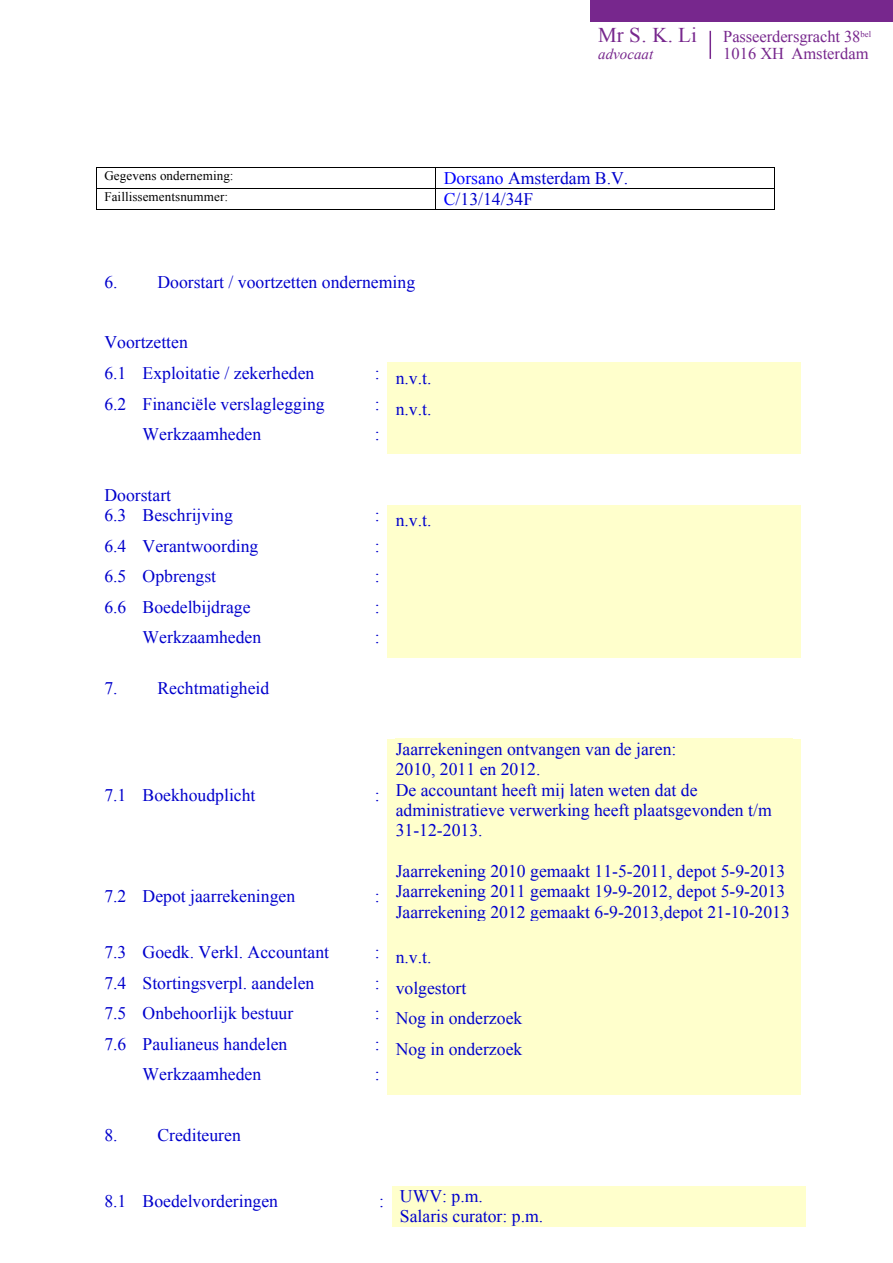
<style>
.page{position:relative;width:893px;height:1263px;background:#fff}
.page>*{position:absolute;margin:0;border:0;box-sizing:border-box;transform-origin:0 0}
.t1{font:21px "Times New Roman";color:#77278d}
.t2{font:17.7px/20.4px "Times New Roman";color:#00c}
.t3{font:16.5px "Times New Roman";letter-spacing:-.005em;color:#77278d}
.t4{font:italic 15px "Times New Roman";color:#77278d}
.t5{font:13.05px "Times New Roman";letter-spacing:.005em;color:#000}
.s1{color:#00f}
</style>
<div class="page">
<hr style="left:709px;top:31px;width:2px;height:28px;background:#77278d">
<div style="left:590px;top:0;width:303px;height:21px;background:#77278d"></div>
<hr style="left:97px;top:167px;width:338px;height:1px;background:#000">
<hr style="left:436px;top:167px;width:338px;height:1px;background:#000">
<hr style="left:97px;top:188px;width:338px;height:1px;background:#000">
<hr style="left:436px;top:188px;width:338px;height:1px;background:#000">
<svg style="left:96px;top:167px;width:1px;height:43px"></svg>
<hr style="left:97px;top:209px;width:338px;height:1px;background:#000">
<svg style="left:435px;top:167px;width:1px;height:43px"></svg>
<hr style="left:436px;top:209px;width:338px;height:1px;background:#000">
<svg style="left:774px;top:167px;width:1px;height:43px"></svg>
<div style="left:388px;top:363px;width:413px;height:30px;background:#ffc"></div>
<div style="left:388px;top:393px;width:413px;height:31px;background:#ffc"></div>
<div style="left:388px;top:424px;width:413px;height:30px;background:#ffc"></div>
<div style="left:388px;top:505px;width:413px;height:30px;background:#ffc"></div>
<div style="left:388px;top:535px;width:413px;height:31px;background:#ffc"></div>
<div style="left:388px;top:566px;width:413px;height:30px;background:#ffc"></div>
<div style="left:388px;top:596px;width:413px;height:31px;background:#ffc"></div>
<div style="left:388px;top:627px;width:413px;height:30px;background:#ffc"></div>
<div style="left:388px;top:739px;width:413px;height:122px;background:#ffc"></div>
<div style="left:388px;top:861px;width:413px;height:81px;background:#ffc"></div>
<div style="left:388px;top:942px;width:413px;height:30px;background:#ffc"></div>
<div style="left:388px;top:972px;width:413px;height:31px;background:#ffc"></div>
<div style="left:388px;top:1003px;width:413px;height:30px;background:#ffc"></div>
<div style="left:388px;top:1033px;width:413px;height:31px;background:#ffc"></div>
<div style="left:388px;top:1064px;width:413px;height:30px;background:#ffc"></div>
<div style="left:392px;top:1186px;width:413px;height:40px;background:#ffc"></div>
<p class="t1" style="left:598px;top:21px;width:100px">Mr S. K. Li</p>
<p class="t3" style="left:723px;top:25px;width:149px">Passeerdersgracht 38<sup>bel</sup></p>
<p class="t4" style="left:598px;top:44px;width:56px">advocaat</p>
<p class="t3" style="left:723px;top:42px;width:147px">1016 XH Amsterdam</p>
<p class="t5" style="left:104px;top:167px;width:131px">Gegevens onderneming:</p>
<p class="t2" style="left:444px;top:168px;width:186px"><span class="s1">Dorsano</span> Amsterdam B.V.</p>
<p class="t5" style="left:104px;top:188px;width:125px">Faillissementsnummer:</p>
<p class="t2" style="left:444px;top:189px;width:91px"><span class="s1">C</span>/13/14/34F</p>
<p class="t2" style="left:104px;top:271px;width:312px">6. Doorstart / voortzetten onderneming</p>
<p class="t2" style="left:104px;top:327px;width:211px;line-height:30.5px">Voortzetten<br>6.1 Exploitatie / zekerheden</p>
<p class="t2" style="left:375px;top:368px;width:58px">: n.v.t.</p>
<p class="t2" style="left:104px;top:393px;width:222px">6.2 Financiële verslaglegging</p>
<p class="t2" style="left:375px;top:398px;width:58px">: n.v.t.</p>
<p class="t2" style="left:143px;top:424px;width:120px">Werkzaamheden</p>
<p class="t2" style="left:375px;top:424px;width:6px">:</p>
<p class="t2" style="left:104px;top:484px;width:130px">Doorstart<br>6.3 Beschrijving</p>
<p class="t2" style="left:375px;top:510px;width:58px">: n.v.t.</p>
<p class="t2" style="left:104px;top:535px;width:156px">6.4 Verantwoording</p>
<p class="t2" style="left:375px;top:535px;width:6px">:</p>
<p class="t2" style="left:104px;top:566px;width:113px">6.5 Opbrengst</p>
<p class="t2" style="left:375px;top:566px;width:6px">:</p>
<p class="t2" style="left:104px;top:596px;width:148px">6.6 Boedelbijdrage</p>
<p class="t2" style="left:375px;top:596px;width:6px">:</p>
<p class="t2" style="left:143px;top:627px;width:120px">Werkzaamheden</p>
<p class="t2" style="left:375px;top:627px;width:6px">:</p>
<p class="t2" style="left:104px;top:677px;width:166px">7. Rechtmatigheid</p>
<p class="t2" style="left:104px;top:784px;width:153px">7.1 Boekhoudplicht</p>
<p class="t2" style="left:375px;top:784px;width:6px">:</p>
<p class="t2" style="left:104px;top:886px;width:192px">7.2 Depot jaarrekeningen</p>
<p class="t2" style="left:375px;top:886px;width:6px">:</p>
<p class="t2" style="left:396px;top:739px;width:378px">Jaarrekeningen ontvangen van de jaren:<br>2010, 2011 en 2012.<br>De accountant heeft mij laten weten dat de administratieve verwerking heeft plaatsgevonden t/m 31-12-2013.</p>
<p class="t2" style="left:396px;top:860px;width:396px">Jaarrekening 2010 gemaakt 11-5-2011, depot 5-9-2013<br>Jaarrekening 2011 gemaakt 19-9-2012, depot 5-9-2013<br>Jaarrekening 2012 gemaakt 6-9-2013,depot 21-10-2013</p>
<p class="t2" style="left:104px;top:942px;width:226px">7.3 Goedk. Verkl. Accountant</p>
<p class="t2" style="left:375px;top:947px;width:58px">: n.v.t.</p>
<p class="t2" style="left:104px;top:972px;width:211px">7.4 Stortingsverpl. aandelen</p>
<p class="t2" style="left:375px;top:977px;width:93px">: volgestort</p>
<p class="t2" style="left:104px;top:1003px;width:190px">7.5 Onbehoorlijk bestuur</p>
<p class="t2" style="left:375px;top:1008px;width:149px">: Nog in onderzoek</p>
<p class="t2" style="left:104px;top:1033px;width:184px">7.6 Paulianeus handelen</p>
<p class="t2" style="left:375px;top:1038px;width:149px">: Nog in onderzoek</p>
<p class="t2" style="left:143px;top:1064px;width:120px">Werkzaamheden</p>
<p class="t2" style="left:375px;top:1064px;width:6px">:</p>
<p class="t2" style="left:104px;top:1125px;width:138px">8. Crediteuren</p>
<p class="t2" style="left:104px;top:1191px;width:175px">8.1 Boedelvorderingen</p>
<p class="t2" style="left:400px;top:1186px;width:145px;text-indent:-21px">: UWV: p.m.<br>Salaris curator: p.m.</p>
</div>
